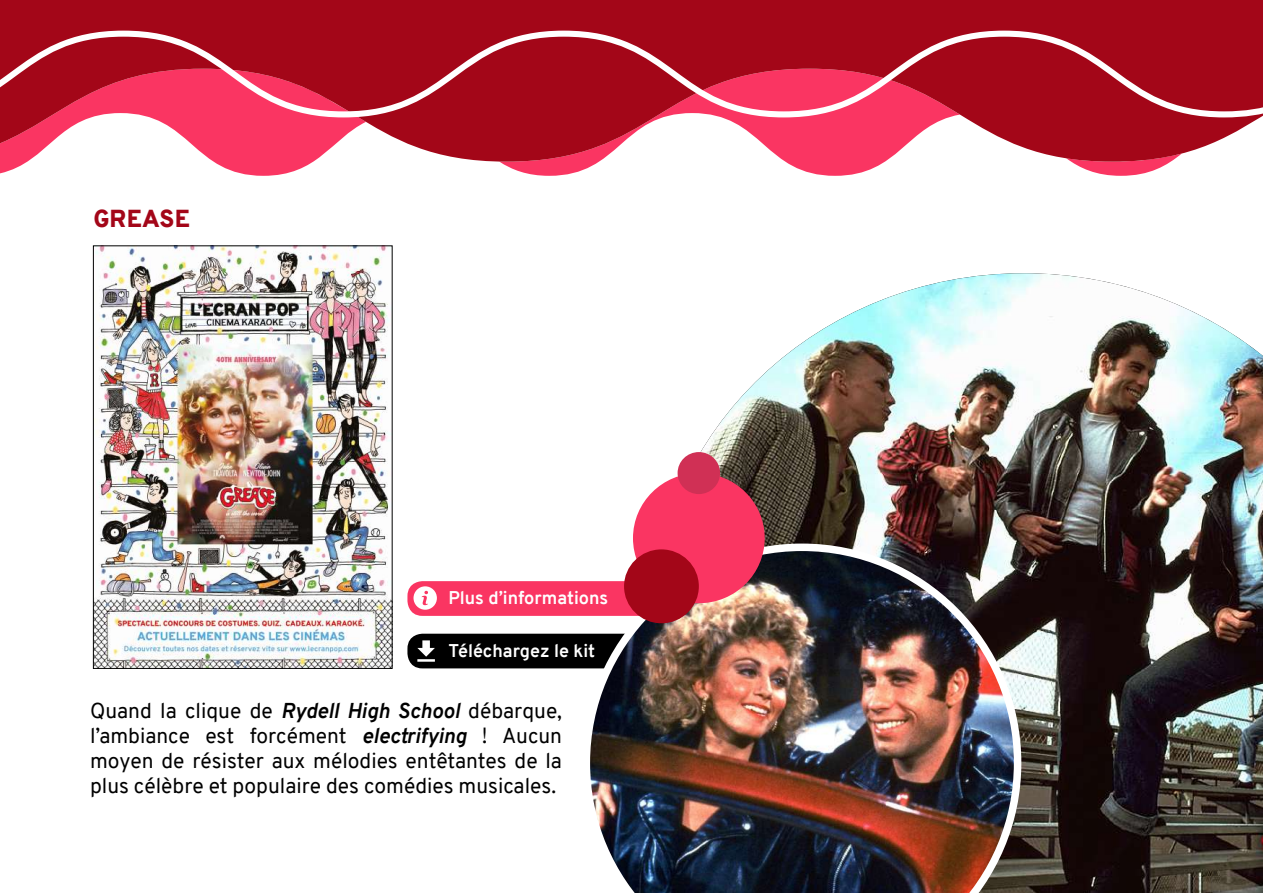
<style>
.page{position:relative;width:1263px;height:893px;background:#fff}
.page>*{position:absolute;margin:0;border:0;box-sizing:border-box;transform-origin:0 0}
.t1{font:900 24px "Overpass";letter-spacing:.01em;color:#a30618}
.t2{font:21px/25.2px "Overpass";color:#000;text-align:justify}
.t3{font:700 18px "Overpass";color:#fff}
.s1{font-weight:700;font-style:italic}
</style>
<div class="page">
<img style="left:95px;top:247px;width:295px;height:420px">
<div style="left:93px;top:245px;width:299px;height:424px;border:1px solid #000"></div>
<div style="left:407px;top:581px;width:316px;height:35px;background:#fa3562;border-radius:15px"></div>
<svg style="left:413px;top:586px;width:24px;height:24px"></svg>
<div style="left:407px;top:634px;width:316px;height:34px;background:#000;border-radius:15px"></div>
<svg style="left:417px;top:640px;width:18px;height:22px"></svg>
<svg style="left:500px;top:162px;width:384px;height:14px"></svg>
<svg style="left:0;top:162px;width:313px;height:14px"></svg>
<svg style="left:1072px;top:162px;width:98px;height:14px"></svg>
<svg style="left:0;top:0;width:1263px;height:162px;fill:#a30618"></svg>
<svg style="left:0;top:31px;width:1263px;height:86px;background:#b82136"></svg>
<img style="left:653px;top:273px;width:610px;height:620px">
<img style="left:583px;top:544px;width:438px;height:349px">
<div style="left:633px;top:473px;width:132px;height:130px;background:#fa3562;border-radius:50%"></div>
<div style="left:624px;top:549px;width:75px;height:74px;background:#a30618;border-radius:50%"></div>
<div style="left:678px;top:452px;width:42px;height:42px;background:#d03055;border-radius:50%"></div>
<p class="t1" style="left:93px;top:202px;width:98px">GREASE</p>
<p class="t3" style="left:448px;top:585px;width:161px">Plus d’informations</p>
<p class="t3" style="left:448px;top:637px;width:148px">Téléchargez le kit</p>
<p class="t2" style="left:90px;top:698px;width:473px">Quand la clique de <span class="s1">Rydell High School</span> débarque, l’ambiance est forcément <span class="s1">electrifying</span> ! Aucun moyen de résister aux mélodies entêtantes de la plus célèbre et populaire des comédies musicales.</p>
</div>
